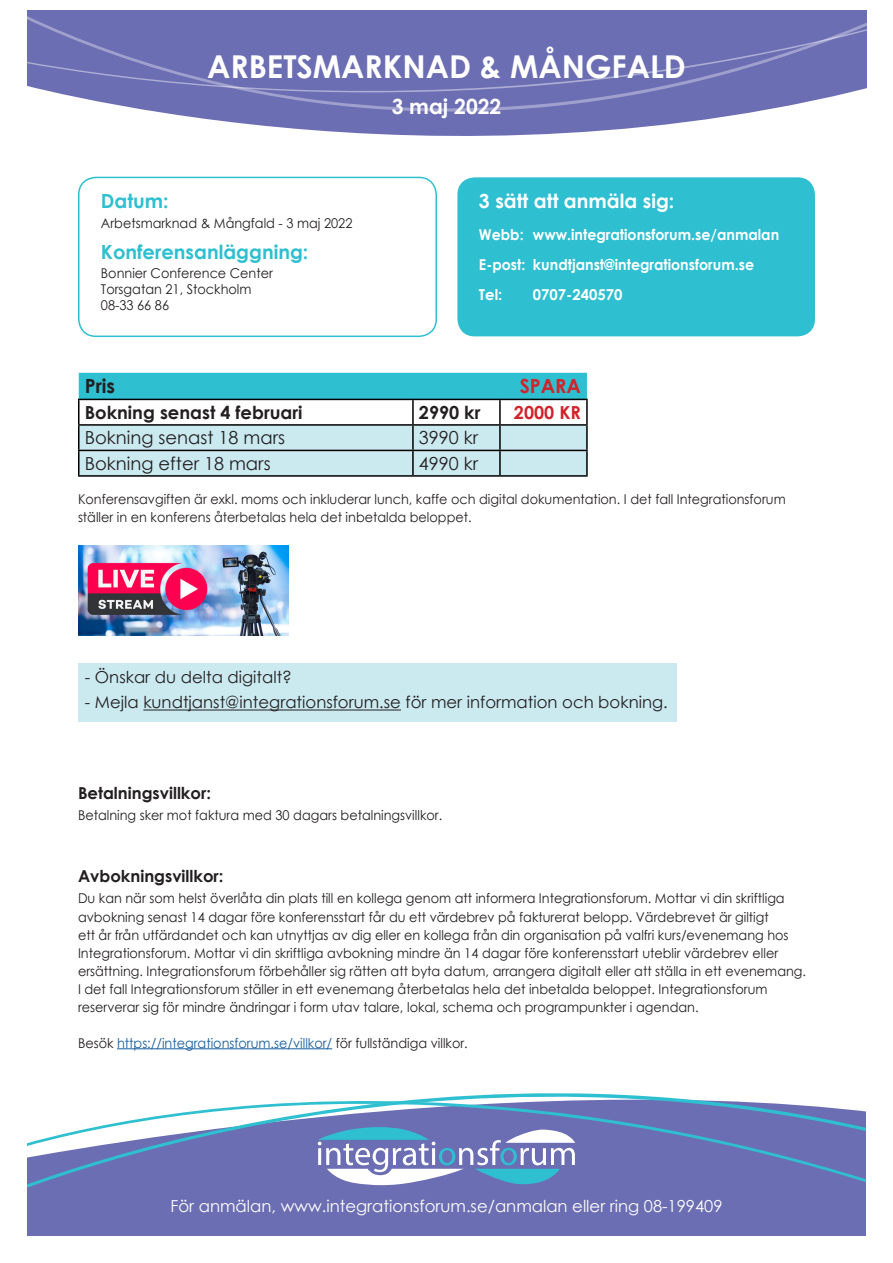
<style>
.page{position:relative;width:893px;height:1263px;background:#fff}
.page>*{position:absolute;margin:0;border:0;box-sizing:border-box;transform-origin:0 0}
.t1{font:700 31.5px "Century Gothic";color:#fff}
.t2{font:700 21px "Century Gothic";color:#fff}
.t3{font:700 19.5px "Century Gothic";color:#2ebfd1}
.t4{font:700 19.5px "Century Gothic";color:#fff}
.Paragraph_Style_1{font:700 19.5px "Century Gothic";color:#d1232a}
.Paragraph_Style_1-2{font:700 19.5px "Century Gothic";color:#231f20}
.Paragraph_Style_1-3{font:18px "Century Gothic";color:#231f20}
.Paragraph_Style_1-4{font:700 18px "Century Gothic";color:#231f20}
.leipis{font:18px "Century Gothic";color:#231f20}
.leipis-2{font:700 18px "Century Gothic";color:#231f20}
.leipis-3{font:700 18px "Century Gothic";color:#d1232a}
.t5{font:16.5px "Century Gothic";color:#231f20}
.t6{font:16.5px "Century Gothic";color:#fff}
.t7{font:700 16.5px "Century Gothic";color:#231f20}
.t8{font:700 15px "Century Gothic";color:#fff;scale:.95 1}
.t9{font:700 15px "Century Gothic";color:#fff}
.t10{font:13.5px/18px "Century Gothic";color:#231f20;scale:.95 1}
.t11{font:13.5px "Century Gothic";color:#175d9e;scale:.95 1}
.s1{color:#231f20}
</style>
<div class="page">
<div style="left:457px;top:177px;width:358px;height:159px;background:#2ebfd1;border-radius:17px"></div>
<div style="left:78px;top:177px;width:359px;height:160px;border:2px solid #2ebfd1;border-radius:17px"></div>
<div style="left:27px;top:1226px;width:839px;height:10px;background:#6c6eb3"></div>
<svg style="left:27px;top:1096px;width:839px;height:130px;background:#7e87bf"></svg>
<svg style="left:165px;top:113px;width:582px;height:23px;fill:#6c6eb3"></svg>
<svg style="left:62px;top:94px;width:780px;height:19px;background:#8182bd"></svg>
<div style="left:27px;top:11px;width:839px;height:83px;background:#6c6eb3"></div>
<svg style="left:318px;top:1127px;width:257px;height:58px"></svg>
<hr style="left:117px;top:1048px;width:215px;height:1px;background:#175d9e">
<div style="left:78px;top:663px;width:599px;height:58px;background:#cbeaf0"></div>
<hr style="left:143px;top:709px;width:258px;height:1px;background:#231f20">
<svg style="left:79px;top:373px;width:508px;height:102px"></svg>
<hr style="left:78px;top:399px;width:335px;height:1px;background:#000">
<hr style="left:78px;top:400px;width:2px;height:24px;background:#000">
<hr style="left:413px;top:399px;width:87px;height:1px;background:#000">
<hr style="left:412px;top:400px;width:2px;height:24px;background:#000">
<hr style="left:500px;top:399px;width:88px;height:1px;background:#000">
<hr style="left:499px;top:400px;width:2px;height:24px;background:#000">
<hr style="left:586px;top:400px;width:2px;height:24px;background:#000">
<hr style="left:78px;top:424px;width:335px;height:2px;background:#000">
<hr style="left:78px;top:426px;width:2px;height:24px;background:#000">
<hr style="left:413px;top:424px;width:87px;height:2px;background:#000">
<hr style="left:412px;top:426px;width:2px;height:24px;background:#000">
<hr style="left:500px;top:424px;width:88px;height:2px;background:#000">
<hr style="left:499px;top:426px;width:2px;height:24px;background:#000">
<hr style="left:586px;top:426px;width:2px;height:24px;background:#000">
<hr style="left:78px;top:450px;width:335px;height:1px;background:#000">
<hr style="left:78px;top:451px;width:2px;height:24px;background:#000">
<hr style="left:413px;top:450px;width:87px;height:1px;background:#000">
<hr style="left:412px;top:451px;width:2px;height:24px;background:#000">
<hr style="left:500px;top:450px;width:88px;height:1px;background:#000">
<hr style="left:499px;top:451px;width:2px;height:24px;background:#000">
<hr style="left:586px;top:451px;width:2px;height:24px;background:#000">
<hr style="left:78px;top:475px;width:335px;height:2px;background:#000">
<hr style="left:413px;top:475px;width:87px;height:2px;background:#000">
<hr style="left:500px;top:475px;width:88px;height:2px;background:#000">
<img style="left:78px;top:545px;width:210px;height:90px">
<p class="t1" style="left:207px;top:43px;width:480px">ARBETSMARKNAD &amp; MÅNGFALD</p>
<p class="t2" style="left:392px;top:91px;width:111px">3 maj 2022</p>
<p class="t3" style="left:101px;top:187px;width:69px">Datum:</p>
<p class="t10" style="left:101px;top:214px;width:266px">Arbetsmarknad &amp; Mångfald - 3 maj 2022</p>
<p class="t3" style="left:101px;top:237px;width:209px">Konferensanläggning:</p>
<p class="t10" style="left:101px;top:265px;width:183px;line-height:16.2px">Bonnier Conference Center<br>Torsgatan 21, Stockholm<br>08-33 66 86</p>
<p class="t4" style="left:479px;top:187px;width:197px">3 sätt att anmäla sig:</p>
<p class="t8" style="left:479px;top:223px;width:318px">Webb: www.integrationsforum.se/anmalan</p>
<p class="t8" style="left:479px;top:253px;width:291px">E-post: kundtjanst@integrationsforum.se</p>
<p class="t9" style="left:479px;top:283px;width:25px">Tel:</p>
<p class="t9" style="left:533px;top:283px;width:91px">0707-240570</p>
<p class="Paragraph_Style_1-2" style="left:85px;top:371px;width:32px">Pris</p>
<p class="Paragraph_Style_1" style="left:520px;top:371px;width:63px">SPARA</p>
<p class="Paragraph_Style_1-4" style="left:85px;top:399px;width:219px">Bokning senast 4 februari</p>
<p class="leipis-2" style="left:419px;top:399px;width:63px">2990 kr</p>
<p class="leipis-3" style="left:514px;top:399px;width:68px">2000 KR</p>
<p class="Paragraph_Style_1-3" style="left:85px;top:425px;width:202px">Bokning senast 18 mars</p>
<p class="leipis" style="left:419px;top:425px;width:61px">3990 kr</p>
<p class="Paragraph_Style_1-3" style="left:85px;top:451px;width:187px">Bokning efter 18 mars</p>
<p class="leipis" style="left:419px;top:451px;width:61px">4990 kr</p>
<p class="t10" style="left:78px;top:490px;width:746px">Konferensavgiften är exkl. moms och inkluderar lunch, kaffe och digital dokumentation. I det fall Integrationsforum ställer in en konferens återbetalas hela det inbetalda beloppet.</p>
<p class="t5" style="left:85px;top:665px;width:209px">- Önskar du delta digitalt?</p>
<p class="t5" style="left:85px;top:691px;width:584px">- Mejla kundtjanst@integrationsforum.se för mer information och bokning.</p>
<p class="t7" style="left:78px;top:780px;width:134px">Betalningsvillkor:</p>
<p class="t10" style="left:78px;top:806px;width:385px">Betalning sker mot faktura med 30 dagars betalningsvillkor.</p>
<p class="t7" style="left:78px;top:864px;width:147px">Avbokningsvillkor:</p>
<p class="t10" style="left:78px;top:889px;width:768px">Du kan när som helst överlåta din plats till en kollega genom att informera Integrationsforum. Mottar vi din skriftliga avbokning senast 14 dagar före konferensstart får du ett värdebrev på fakturerat belopp. Värdebrevet är giltigt<br>ett år från utfärdandet och kan utnyttjas av dig eller en kollega från din organisation på valfri kurs/evenemang hos Integrationsforum. Mottar vi din skriftliga avbokning mindre än 14 dagar före konferensstart uteblir värdebrev eller ersättning. Integrationsforum förbehåller sig rätten att byta datum, arrangera digitalt eller att ställa in ett evenemang.<br>I det fall Integrationsforum ställer in ett evenemang återbetalas hela det inbetalda beloppet. Integrationsforum reserverar sig för mindre ändringar i form utav talare, lokal, schema och programpunkter i agendan.</p>
<p class="t11" style="left:78px;top:1033px;width:412px"><span class="s1">Besök</span> https://integrationsforum.se/villkor/ <span class="s1">för fullständiga villkor.</span></p>
<p class="t6" style="left:170px;top:1195px;width:553px">För anmälan, www.integrationsforum.se/anmalan eller ring 08-199409</p>
</div>
